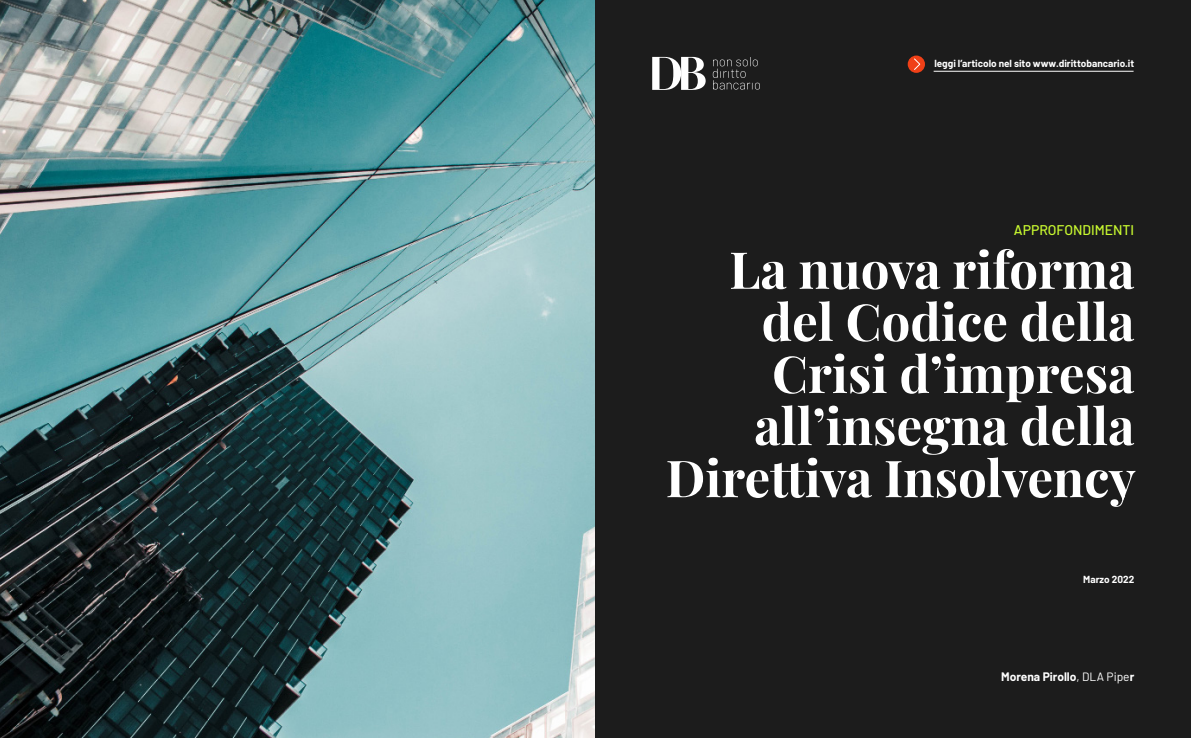
<style>
.page{position:relative;width:1191px;height:738px;background:#fff}
.page>*{position:absolute;margin:0;border:0;box-sizing:border-box;transform-origin:0 0}
.t1{font:700 51px/52px "Playfair Display";color:#fff;text-align:right}
.t2{font:500 14px "Barlow";color:#c9fa30}
.t3{font:700 12px "Barlow";color:#fff}
.t4{font:700 10px "Barlow";color:#fff}
.s1{font-weight:400}
</style>
<div class="page">
<img style="left:0;top:0;width:595px;height:737px">
<div style="left:595px;top:0;width:596px;height:737px;background:#1c1c1c"></div>
<hr style="left:933px;top:71px;width:200px;height:1px;background:#fff">
<svg style="left:907px;top:55px;width:18px;height:18px"></svg>
<svg style="left:913px;top:58px;width:7px;height:12px"></svg>
<svg style="left:713px;top:57px;width:47px;height:32px"></svg>
<svg style="left:652px;top:57px;width:53px;height:33px"></svg>
<p class="t4" style="left:934px;top:56px;width:201px">leggi l’articolo nel sito www.dirittobancario.it</p>
<p class="t2" style="left:1014px;top:220px;width:122px">APPROFONDIMENTI</p>
<p class="t1" style="left:665px;top:239px;width:471px">La nuova riforma del Codice della<br>Crisi d’impresa all’insegna della<br>Direttiva Insolvency</p>
<p class="t4" style="left:1083px;top:571px;width:52px">Marzo 2022</p>
<p class="t3" style="left:1001px;top:667px;width:135px">Morena Pirollo<span class="s1">, DLA Pipe</span>r</p>
</div>
